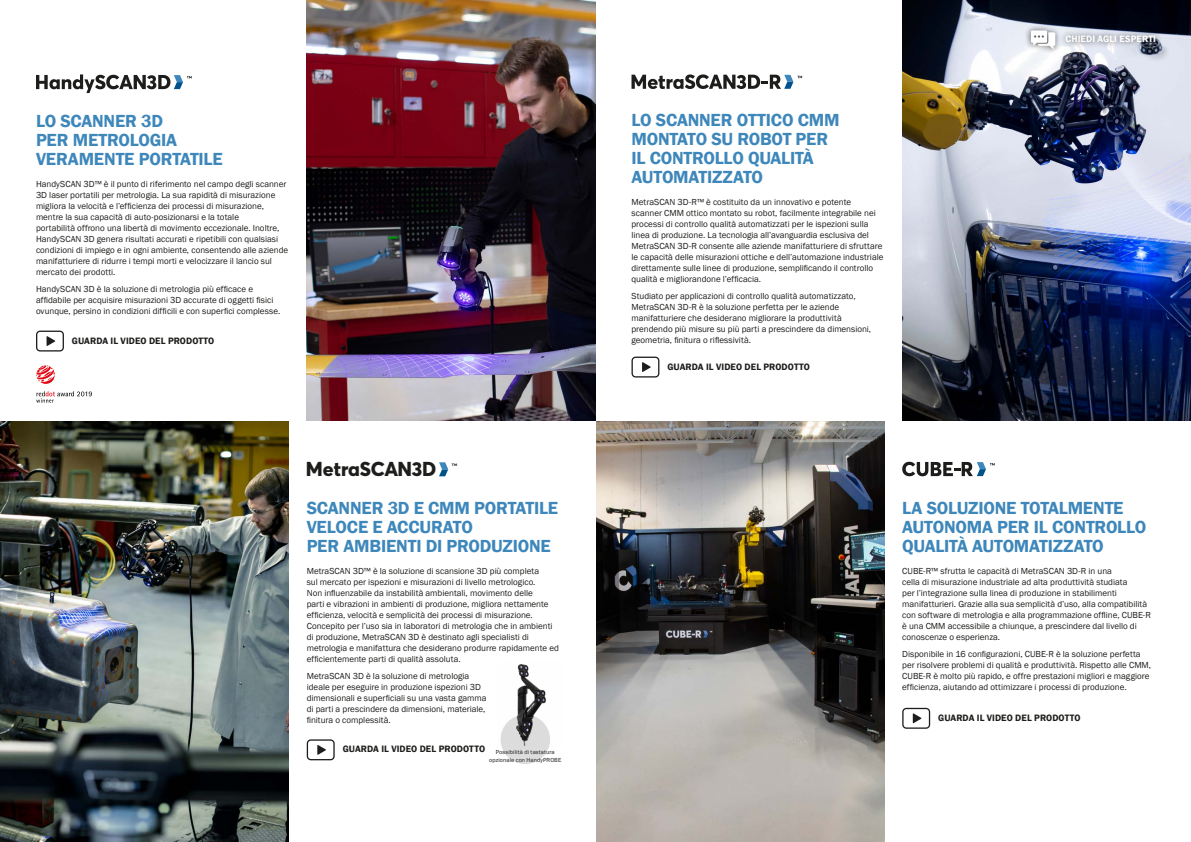
<style>
.page{position:relative;width:1191px;height:842px;background:#fff}
.page>*{position:absolute;margin:0;border:0;box-sizing:border-box;transform-origin:0 0}
.t1{font:800 19.9px "Averta";letter-spacing:-.005em;color:#1d1d1b}
.t2{font:600 18px/19px "Franklin Gothic";letter-spacing:-.01em;color:#3e87bb}
.t3{font:600 9.5px "Franklin Gothic";letter-spacing:.01em;color:#1d1d1b}
.t4{font:600 9.5px "Franklin Gothic";letter-spacing:.01em;color:#fff}
.t5{font:9px/11px "Franklin Gothic";color:#1d1d1b}
.t6{font:6px/7.2px "Franklin Gothic";letter-spacing:.02em;color:#1d1d1b;text-align:center}
.t7{font:800 3.5px "Averta";color:#1d1d1b}
</style>
<div class="page">
<img style="left:0;top:421px;width:289px;height:421px">
<img style="left:902px;top:0;width:289px;height:421px">
<div style="left:500px;top:714px;width:50px;height:51px;background:#dadada;border-radius:50%"></div>
<img style="left:500px;top:664px;width:50px;height:83px">
<svg style="left:439px;top:462px;width:9px;height:14px"></svg>
<svg style="left:631px;top:74px;width:171px;height:15px"></svg>
<svg style="left:902px;top:462px;width:92px;height:14px"></svg>
<img style="left:307px;top:0;width:288px;height:421px">
<svg style="left:36px;top:74px;width:156px;height:19px"></svg>
<svg style="left:36px;top:391px;width:56px;height:12px"></svg>
<svg style="left:36px;top:365px;width:19px;height:19px"></svg>
<img style="left:596px;top:421px;width:288px;height:421px">
<div style="left:1024px;top:24px;width:137px;height:31px;background:#1d1d1b;opacity:.75"></div>
<svg style="left:1030px;top:30px;width:25px;height:19px"></svg>
<svg style="left:36px;top:331px;width:28px;height:20px"></svg>
<svg style="left:631px;top:357px;width:28px;height:20px"></svg>
<svg style="left:307px;top:739px;width:28px;height:21px"></svg>
<svg style="left:902px;top:708px;width:28px;height:21px"></svg>
<h2 class="t2" style="left:36px;top:112px;width:188px">LO SCANNER 3D<br>PER METROLOGIA<br>VERAMENTE PORTATILE</h2>
<p class="t5" style="left:36px;top:178px;width:254px">HandySCAN 3D™ è il punto di riferimento nel campo degli scanner 3D laser portatili per metrologia. La sua rapidità di misurazione migliora la velocità e l’efficienza dei processi di misurazione, mentre la sua capacità di auto-posizionarsi e la totale<br>portabilità offrono una libertà di movimento eccezionale. Inoltre, HandySCAN 3D genera risultati accurati e ripetibili con qualsiasi condizioni di impiego e in ogni ambiente, consentendo alle aziende manifatturiere di ridurre i tempi morti e velocizzare il lancio sul mercato dei prodotti.</p>
<p class="t5" style="left:36px;top:283px;width:246px">HandySCAN 3D è la soluzione di metrologia più efficace e affidabile per acquisire misurazioni 3D accurate di oggetti fisici ovunque, persino in condizioni difficili e con superfici complesse.</p>
<p class="t3" style="left:72px;top:335px;width:144px">GUARDA IL VIDEO DEL PRODOTTO</p>
<h1 class="t1" style="left:306px;top:456px;width:132px">MetraSCAN3D</h1>
<p class="t7" style="left:452px;top:462px;width:7px">TM</p>
<h2 class="t2" style="left:307px;top:499px;width:253px">SCANNER 3D E CMM PORTATILE<br>VELOCE E ACCURATO<br>PER AMBIENTI DI PRODUZIONE</h2>
<p class="t5" style="left:307px;top:566px;width:254px">MetraSCAN 3D™ è la soluzione di scansione 3D più completa<br>sul mercato per ispezioni e misurazioni di livello metrologico.<br>Non influenzabile da instabilità ambientali, movimento delle<br>parti e vibrazioni in ambienti di produzione, migliora nettamente efficienza, velocità e semplicità dei processi di misurazione.<br>Concepito per l’uso sia in laboratori di metrologia che in ambienti di produzione, MetraSCAN 3D è destinato agli specialisti di metrologia e manifattura che desiderano produrre rapidamente ed efficientemente parti di qualità assoluta.</p>
<p class="t5" style="left:307px;top:671px;width:181px">MetraSCAN 3D è la soluzione di metrologia ideale per eseguire in produzione ispezioni 3D dimensionali e superficiali su una vasta gamma di parti a prescindere da dimensioni, materiale, finitura o complessità.</p>
<p class="t3" style="left:343px;top:743px;width:144px">GUARDA IL VIDEO DEL PRODOTTO</p>
<p class="t6" style="left:489px;top:749px;width:73px">Possibilità di tastatura opzionale con HandyPROBE</p>
<h2 class="t2" style="left:631px;top:111px;width:210px">LO SCANNER OTTICO CMM<br>MONTATO SU ROBOT PER<br>IL CONTROLLO QUALITÀ<br>AUTOMATIZZATO</h2>
<p class="t5" style="left:631px;top:197px;width:253px">MetraSCAN 3D-R™ è costituito da un innovativo e potente scanner CMM ottico montato su robot, facilmente integrabile nei processi di controllo qualità automatizzati per le ispezioni sulla linea di produzione. La tecnologia all’avanguardia esclusiva del MetraSCAN 3D-R consente alle aziende manifatturiere di sfruttare le capacità delle misurazioni ottiche e dell’automazione industriale direttamente sulle linee di produzione, semplificando il controllo qualità e migliorandone l’efficacia.</p>
<p class="t5" style="left:631px;top:291px;width:241px">Studiato per applicazioni di controllo qualità automatizzato, MetraSCAN 3D-R è la soluzione perfetta per le aziende manifatturiere che desiderano migliorare la produttività prendendo più misure su più parti a prescindere da dimensioni, geometria, finitura o riflessività.</p>
<p class="t3" style="left:667px;top:361px;width:144px">GUARDA IL VIDEO DEL PRODOTTO</p>
<p class="t4" style="left:1065px;top:33px;width:92px">CHIEDI AGLI ESPERTI</p>
<h2 class="t2" style="left:902px;top:499px;width:245px">LA SOLUZIONE TOTALMENTE<br>AUTONOMA PER IL CONTROLLO<br>QUALITÀ AUTOMATIZZATO</h2>
<p class="t5" style="left:902px;top:565px;width:250px">CUBE-R™ sfrutta le capacità di MetraSCAN 3D-R in una<br>cella di misurazione industriale ad alta produttività studiata<br>per l’integrazione sulla linea di produzione in stabilimenti manifatturieri. Grazie alla sua semplicità d’uso, alla compatibilità con software di metrologia e alla programmazione offline, CUBE-R è una CMM accessibile a chiunque, a prescindere dal livello di conoscenze o esperienza.</p>
<p class="t5" style="left:902px;top:648px;width:250px">Disponibile in 16 configurazioni, CUBE-R è la soluzione perfetta per risolvere problemi di qualità e produttività. Rispetto alle CMM, CUBE-R è molto più rapido, e offre prestazioni migliori e maggiore efficienza, aiutando ad ottimizzare i processi di produzione.</p>
<p class="t3" style="left:938px;top:712px;width:144px">GUARDA IL VIDEO DEL PRODOTTO</p>
</div>
